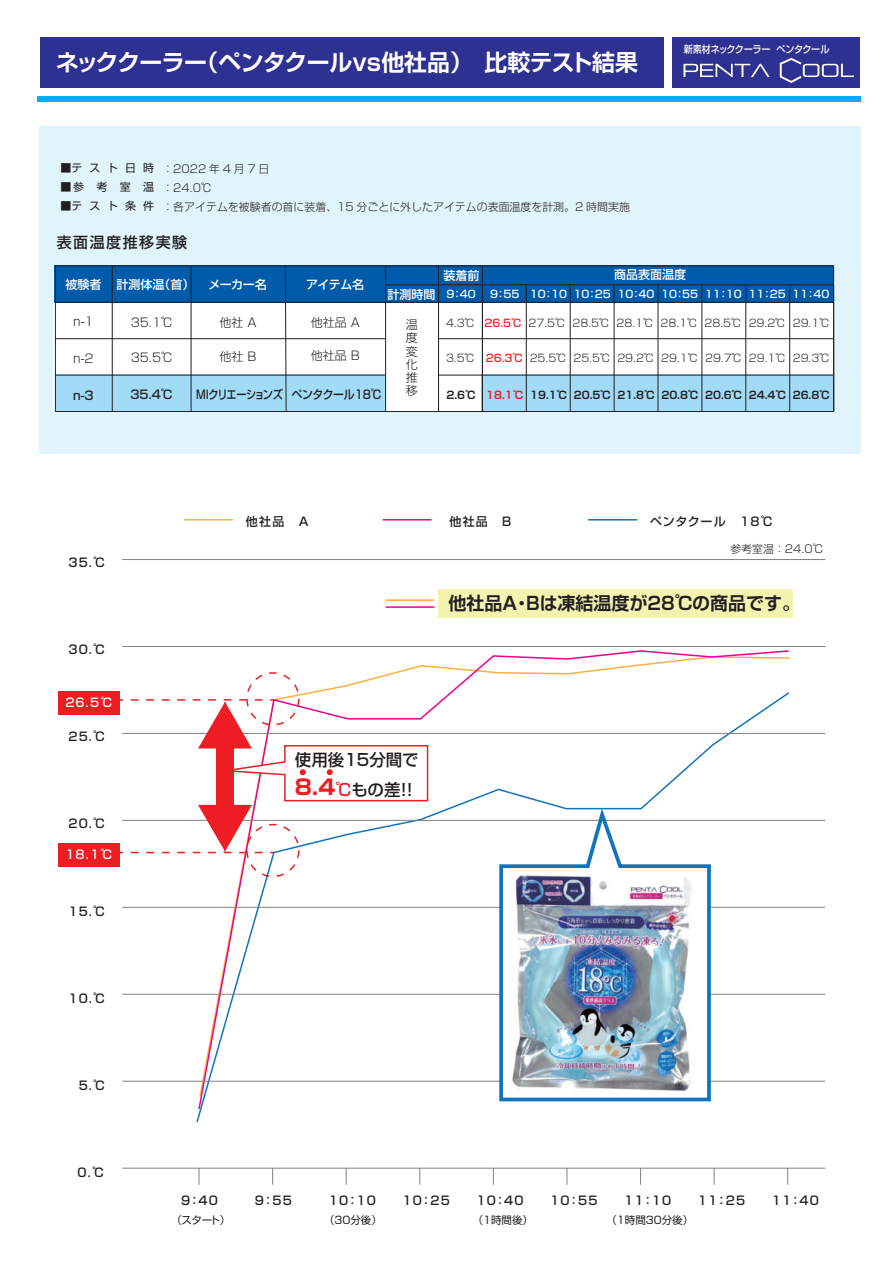
<style>
.page{position:relative;width:893px;height:1263px;background:#fff}
.page>*{position:absolute;margin:0;border:0;box-sizing:border-box;transform-origin:0 0}
.t1{font:700 22.95px "Shin Go Pro De";letter-spacing:-.025em;color:#fff}
.t2{font:700 18px "Shin Go Pro De";color:#231f20}
.t3{font:500 16.5px/30px "Shin Go Pro";color:#231f20}
.t4{font:500 15px "Shin Go Pro";letter-spacing:.1em;color:#231f20}
.t5{font:500 12px "Shin Go Pro";letter-spacing:.1em;color:#231f20}
.t6{font:500 12px "Shin Go Pro";color:#fff}
.t7{font:300 12px/13.2px "Shin Go Pro";color:#231f20;text-align:justify}
.t8{font:500 12px "Shin Go Pro";letter-spacing:-.04em;color:#231f20;scale:.85 1}
.t9{font:500 12px "Shin Go Pro";letter-spacing:.06em;color:#231f20}
.t10{font:500 12px "Shin Go Pro";letter-spacing:-.035em;color:#231f20;scale:.9 1}
.t11{font:300 10.95px/19.2px "Shin Go Pro";color:#231f20}
.t12{font:10.95px "Shin Go Pro";letter-spacing:.635em;color:#231f20}
.t13{font:300 10.5px "Shin Go Pro";color:#231f20}
.t14{font:500 10.5px "Shin Go Pro";color:#fff}
.t15{font:700 10.5px "Shin Go Pro De";color:#231f20}
.t16{font:10.5px "Shin Go Pro";color:#231f20}
.t17{font:500 10.5px "Shin Go Pro";color:#ee1d23}
.t18{font:700 10.5px "Shin Go Pro De";color:#ee1d23}
.t19{font:500 10.05px "Shin Go Pro";letter-spacing:-.035em;color:#fff;scale:.9 1}
.s1{font-weight:500;color:#ee1d23}
.s2{font-weight:700;font-size:21px;color:#ee1d23}
.s3{color:#ee1d23}
</style>
<div class="page">
<div style="left:39px;top:126px;width:822px;height:327px;background:#e1f4fc"></div>
<div style="left:54px;top:265px;width:779px;height:147px;background:#fff"></div>
<div style="left:438px;top:589px;width:355px;height:29px;background:#f3f3b0"></div>
<div style="left:58px;top:691px;width:62px;height:24px;background:#ee1d23"></div>
<div style="left:58px;top:842px;width:62px;height:24px;background:#ee1d23"></div>
<div style="left:54px;top:265px;width:780px;height:38px;background:#015bab"></div>
<div style="left:481px;top:375px;width:353px;height:37px;background:#a2dbf7"></div>
<div style="left:55px;top:375px;width:331px;height:37px;background:#a2dbf7"></div>
<hr style="left:184px;top:519px;width:49px;height:1px;background:#fbb03f">
<hr style="left:386px;top:599px;width:48px;height:2px;background:#fbb03f">
<hr style="left:383px;top:519px;width:48px;height:1px;background:#ed028c">
<hr style="left:386px;top:606px;width:48px;height:2px;background:#ed028c">
<hr style="left:588px;top:519px;width:49px;height:1px;background:#1074bc">
<svg style="left:247px;top:650px;width:543px;height:41px"></svg>
<svg style="left:195px;top:691px;width:596px;height:431px"></svg>
<div style="left:246px;top:672px;width:54px;height:53px;border:2px dashed #ee1d23;border-radius:50%"></div>
<div style="left:246px;top:824px;width:54px;height:53px;border:2px dashed #ee1d23;border-radius:50%"></div>
<div style="left:673px;top:37px;width:187px;height:51px;background:#2e3092"></div>
<div style="left:40px;top:37px;width:623px;height:51px;background:#2e3092"></div>
<svg style="left:683px;top:64px;width:87px;height:13px"></svg>
<svg style="left:780px;top:58px;width:74px;height:25px"></svg>
<div style="left:38px;top:96px;width:823px;height:6px;background:#00aeef"></div>
<hr style="left:55px;top:265px;width:778px;height:1px;background:#231f20">
<hr style="left:55px;top:302px;width:778px;height:1px;background:#231f20">
<hr style="left:438px;top:338px;width:395px;height:1px;background:#231f20">
<hr style="left:55px;top:338px;width:330px;height:1px;background:#231f20">
<hr style="left:438px;top:375px;width:395px;height:1px;background:#231f20">
<hr style="left:55px;top:375px;width:330px;height:1px;background:#231f20">
<hr style="left:55px;top:411px;width:778px;height:1px;background:#231f20">
<hr style="left:55px;top:265px;width:1px;height:146px;background:#231f20">
<hr style="left:112px;top:265px;width:1px;height:146px;background:#231f20">
<hr style="left:191px;top:266px;width:1px;height:146px;background:#231f20">
<svg style="left:285px;top:265px;width:2px;height:146px"></svg>
<hr style="left:385px;top:265px;width:1px;height:146px;background:#231f20">
<hr style="left:438px;top:265px;width:1px;height:146px;background:#231f20">
<hr style="left:526px;top:286px;width:1px;height:126px;background:#231f20">
<hr style="left:570px;top:286px;width:1px;height:126px;background:#231f20">
<hr style="left:614px;top:285px;width:1px;height:127px;background:#231f20">
<hr style="left:658px;top:285px;width:1px;height:127px;background:#231f20">
<hr style="left:701px;top:285px;width:1px;height:127px;background:#231f20">
<hr style="left:745px;top:285px;width:1px;height:127px;background:#231f20">
<hr style="left:789px;top:285px;width:1px;height:127px;background:#231f20">
<hr style="left:833px;top:285px;width:1px;height:127px;background:#231f20">
<hr style="left:387px;top:284px;width:446px;height:1px;background:#231f20">
<hr style="left:833px;top:265px;width:1px;height:146px;background:#231f20">
<hr style="left:482px;top:265px;width:1px;height:146px;background:#231f20">
<hr style="left:122px;top:559px;width:703px;height:1px;background:#808285">
<hr style="left:122px;top:646px;width:703px;height:1px;background:#808285">
<hr style="left:122px;top:733px;width:703px;height:1px;background:#808285">
<hr style="left:122px;top:820px;width:703px;height:1px;background:#808285">
<hr style="left:122px;top:907px;width:703px;height:1px;background:#808285">
<hr style="left:122px;top:994px;width:703px;height:1px;background:#808285">
<hr style="left:122px;top:1081px;width:703px;height:1px;background:#808285">
<hr style="left:122px;top:1168px;width:703px;height:1px;background:#808285">
<svg style="left:199px;top:1168px;width:1px;height:17px"></svg>
<svg style="left:272px;top:1169px;width:1px;height:16px"></svg>
<svg style="left:346px;top:1168px;width:1px;height:17px"></svg>
<svg style="left:420px;top:1168px;width:1px;height:17px"></svg>
<svg style="left:493px;top:1169px;width:1px;height:16px"></svg>
<svg style="left:567px;top:1168px;width:1px;height:17px"></svg>
<svg style="left:640px;top:1169px;width:1px;height:16px"></svg>
<svg style="left:714px;top:1168px;width:1px;height:17px"></svg>
<svg style="left:787px;top:1169px;width:1px;height:16px"></svg>
<svg style="left:119px;top:699px;width:310px;height:154px"></svg>
<svg style="left:497px;top:802px;width:216px;height:301px"></svg>
<img style="left:509px;top:871px;width:189px;height:220px">
<h1 class="t1" style="left:56px;top:44px;width:584px">ネッククーラー（ペンタクールvs他社品）　比較テスト結果</h1>
<p class="t12" style="left:61px;top:159px;width:95px">■テスト日時</p>
<p class="t12" style="left:61px;top:178px;width:95px">■参考室温</p>
<p class="t12" style="left:61px;top:197px;width:95px">■テスト条件</p>
<p class="t11" style="left:162px;top:158px;width:469px">：2022年4月7日<br>：24.0℃<br>：各アイテムを被験者の首に装着、15 分ごとに外したアイテムの表面温度を計測。2 時間実施</p>
<p class="t4" style="left:57px;top:230px;width:132px">表面温度推移実験</p>
<p class="t19" style="left:684px;top:41px;width:164px">新素材ネッククーラー ペンタクール</p>
<p class="t6" style="left:66px;top:275px;width:37px">被験者</p>
<p class="t6" style="left:117px;top:275px;width:152px">計測体温（首） メーカー名</p>
<p class="t6" style="left:306px;top:275px;width:59px">アイテム名</p>
<p class="t6" style="left:388px;top:284px;width:49px">計測時間</p>
<p class="t7" style="left:73px;top:314px;width:22px">n-1</p>
<p class="t7" style="left:73px;top:350px;width:22px">n-2</p>
<p class="t5" style="left:73px;top:385px;width:22px">n-3</p>
<p class="t7" style="left:131px;top:314px;width:44px">35.1℃</p>
<p class="t7" style="left:219px;top:314px;width:39px">他社 A</p>
<p class="t7" style="left:311px;top:314px;width:51px">他社品 A</p>
<p class="t7" style="left:219px;top:348px;width:39px">他社 B</p>
<p class="t7" style="left:311px;top:347px;width:51px">他社品 B</p>
<p class="t10" style="left:292px;top:385px;width:102px">ペンタクール18℃</p>
<p class="t7" style="left:131px;top:349px;width:44px">35.5℃</p>
<p class="t5" style="left:130px;top:384px;width:44px">35.4℃</p>
<p class="t8" style="left:196px;top:385px;width:104px">MIクリエーションズ</p>
<p class="t7" style="left:406px;top:316px;width:19px">温度変化推移</p>
<p class="t6" style="left:614px;top:265px;width:73px">商品表面温度</p>
<p class="t6" style="left:443px;top:265px;width:37px">装着前</p>
<p class="t14" style="left:446px;top:286px;width:31px">9：40</p>
<p class="t14" style="left:490px;top:286px;width:341px">9：55 10：10 10：25 10：40 10：55 11：10 11：25 11：40</p>
<p class="t13" style="left:446px;top:314px;width:121px">4.3℃ <span class="s1">26.5℃</span> 27.5℃</p>
<p class="t13" style="left:530px;top:349px;width:39px">25.5℃</p>
<p class="t15" style="left:530px;top:386px;width:39px">19.1℃</p>
<p class="t13" style="left:793px;top:314px;width:39px">29.1℃</p>
<p class="t13" style="left:793px;top:349px;width:39px">29.3℃</p>
<p class="t15" style="left:793px;top:386px;width:39px">26.8℃</p>
<p class="t13" style="left:749px;top:314px;width:39px">29.2℃</p>
<p class="t13" style="left:749px;top:349px;width:39px">29.1℃</p>
<p class="t15" style="left:749px;top:386px;width:39px">24.4℃</p>
<p class="t13" style="left:705px;top:314px;width:39px">28.5℃</p>
<p class="t13" style="left:705px;top:349px;width:39px">29.7℃</p>
<p class="t15" style="left:705px;top:386px;width:39px">20.6℃</p>
<p class="t13" style="left:661px;top:314px;width:39px">28.1℃</p>
<p class="t13" style="left:661px;top:349px;width:39px">29.1℃</p>
<p class="t15" style="left:661px;top:386px;width:39px">20.8℃</p>
<p class="t13" style="left:617px;top:314px;width:39px">28.1℃</p>
<p class="t13" style="left:617px;top:349px;width:39px">29.2℃</p>
<p class="t15" style="left:618px;top:386px;width:39px">21.8℃</p>
<p class="t13" style="left:573px;top:314px;width:39px">28.5℃</p>
<p class="t13" style="left:573px;top:349px;width:39px">25.5℃</p>
<p class="t15" style="left:574px;top:386px;width:39px">20.5℃</p>
<p class="t17" style="left:486px;top:349px;width:39px">26.3℃</p>
<p class="t18" style="left:486px;top:386px;width:39px">18.1℃</p>
<p class="t13" style="left:446px;top:349px;width:31px">3.5℃</p>
<p class="t15" style="left:446px;top:386px;width:31px">2.6℃</p>
<p class="t5" style="left:246px;top:511px;width:64px">他社品　A</p>
<p class="t5" style="left:449px;top:511px;width:63px">他社品　B</p>
<p class="t9" style="left:650px;top:511px;width:124px">ペンタクール　18℃</p>
<p class="t5" style="left:68px;top:553px;width:39px">35.℃</p>
<p class="t5" style="left:68px;top:640px;width:39px">30.℃</p>
<p class="t6" style="left:65px;top:693px;width:49px">26.5℃</p>
<p class="t5" style="left:68px;top:727px;width:39px">25.℃</p>
<p class="t5" style="left:68px;top:814px;width:39px">20.℃</p>
<p class="t6" style="left:65px;top:845px;width:49px">18.1℃</p>
<p class="t5" style="left:68px;top:901px;width:39px">15.℃</p>
<p class="t5" style="left:68px;top:988px;width:39px">10.℃</p>
<p class="t5" style="left:79px;top:1075px;width:28px">5.℃</p>
<p class="t5" style="left:78px;top:1162px;width:28px">0.℃</p>
<p class="t11" style="left:730px;top:538px;width:95px">参考室温：24.0℃</p>
<h2 class="t2" style="left:448px;top:588px;width:353px">他社品A・Bは凍結温度が28℃の商品です。</h2>
<h3 class="t3" style="left:295px;top:742px;width:125px">使用後15分間で<br><span class="s2">8.4</span><span class="s3">℃</span>もの差！！</h3>
<p class="t5" style="left:181px;top:1190px;width:38px">9：40</p>
<p class="t5" style="left:255px;top:1190px;width:38px">9：55</p>
<p class="t5" style="left:329px;top:1190px;width:49px">10：10</p>
<p class="t5" style="left:403px;top:1190px;width:49px">10：25</p>
<p class="t5" style="left:476px;top:1190px;width:49px">10：40</p>
<p class="t5" style="left:550px;top:1190px;width:49px">10：55</p>
<p class="t5" style="left:624px;top:1190px;width:49px">11：10</p>
<p class="t5" style="left:698px;top:1190px;width:49px">11：25</p>
<p class="t5" style="left:772px;top:1190px;width:49px">11：40</p>
<p class="t16" style="left:171px;top:1211px;width:61px">（スタート）</p>
<p class="t16" style="left:324px;top:1211px;width:59px">（30分後）</p>
<p class="t16" style="left:473px;top:1211px;width:62px">（1時間後）</p>
<p class="t16" style="left:606px;top:1211px;width:88px">（1時間30分後）</p>
</div>
